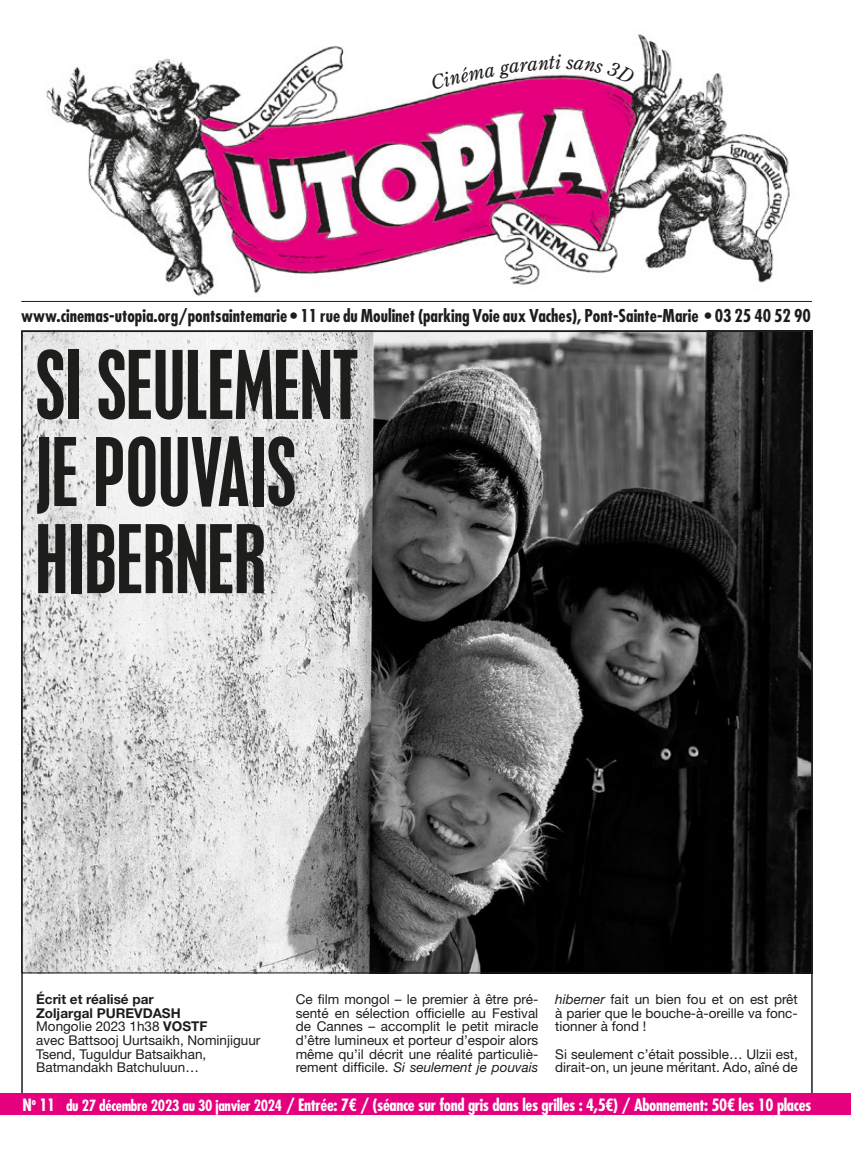
<style>
.page{position:relative;width:851px;height:1149px;background:#fff}
.page>*{position:absolute;margin:0;border:0;box-sizing:border-box;transform-origin:0 0}
.t1{font:condensed 84px/87px "Placard MT Std";color:#1d1d1b}
.t2{font:700 condensed 17.25px "Futura Std";color:#1d1d1b}
.t3{font:700 condensed 16.5px "Futura Std";letter-spacing:-.02em;color:#fff}
.t4{font:13.5px/13.6px "Helvetica Neue LT Std";color:#1d1d1b}
.s1{font-weight:700}
.s2{font-style:italic}
.s3{font-size:15px}
</style>
<div class="page">
<img style="left:24px;top:333px;width:785px;height:637px">
<img style="left:36px;top:34px;width:760px;height:267px">
<div style="left:0;top:1093px;width:850px;height:21px;background:#e6007e"></div>
<hr style="left:21px;top:301px;width:790px;height:1px;background:#1d1d1b">
<svg style="left:430px;top:54px;width:205px;height:36px"></svg>
<p class="t2" style="left:21px;top:305px;width:791px">www.cinemas-utopia.org/pontsaintemarie • 11 rue du Moulinet (parking Voie aux Vaches), Pont-Sainte-Marie • 03 25 40 52 90</p>
<h1 class="t1" style="left:36px;top:341px;width:324px">SI SEULEMENT<br>JE POUVAIS<br>HIBERNER</h1>
<p class="t4" style="left:36px;top:992px;width:226px"><span class="s1">Écrit et réalisé par<br>Zoljargal PUREVDASH<br></span>Mongolie 2023 1h38 <span class="s1">VOSTF<br></span>avec Battsooj Uurtsaikh, Nominjiguur<br>Tsend, Tuguldur Batsaikhan,<br>Batmandakh Batchuluun…</p>
<p class="t4" style="left:296px;top:992px;width:244px;text-align:justify">Ce film mongol – le premier à être pré&shy;senté en sélection officielle au Festival de Cannes – accomplit le petit miracle d’être lumineux et porteur d’espoir alors même qu’il décrit une réalité particuliè&shy;rement difficile. <span class="s2">Si seulement je pouvais</span></p>
<p class="t4" style="left:555px;top:992px;width:244px;text-align:justify"><span class="s2">hiberner</span> fait un bien fou et on est prêt à parier que le bouche-à-oreille va fonc&shy;tionner à fond !</p>
<p class="t4" style="left:555px;top:1046px;width:244px">Si seulement c’était possible… Ulzii est, dirait-on, un jeune méritant. Ado, aîné de</p>
<p class="t3" style="left:23px;top:1093px;width:790px">N<sup>o</sup> 11 <span class="s3">du 27 décembre 2023 au 30 janvier 2024</span> / Entrée: 7€ / (séance sur fond gris dans les grilles : 4,5€) / Abonnement: 50€ les 10 places</p>
</div>
